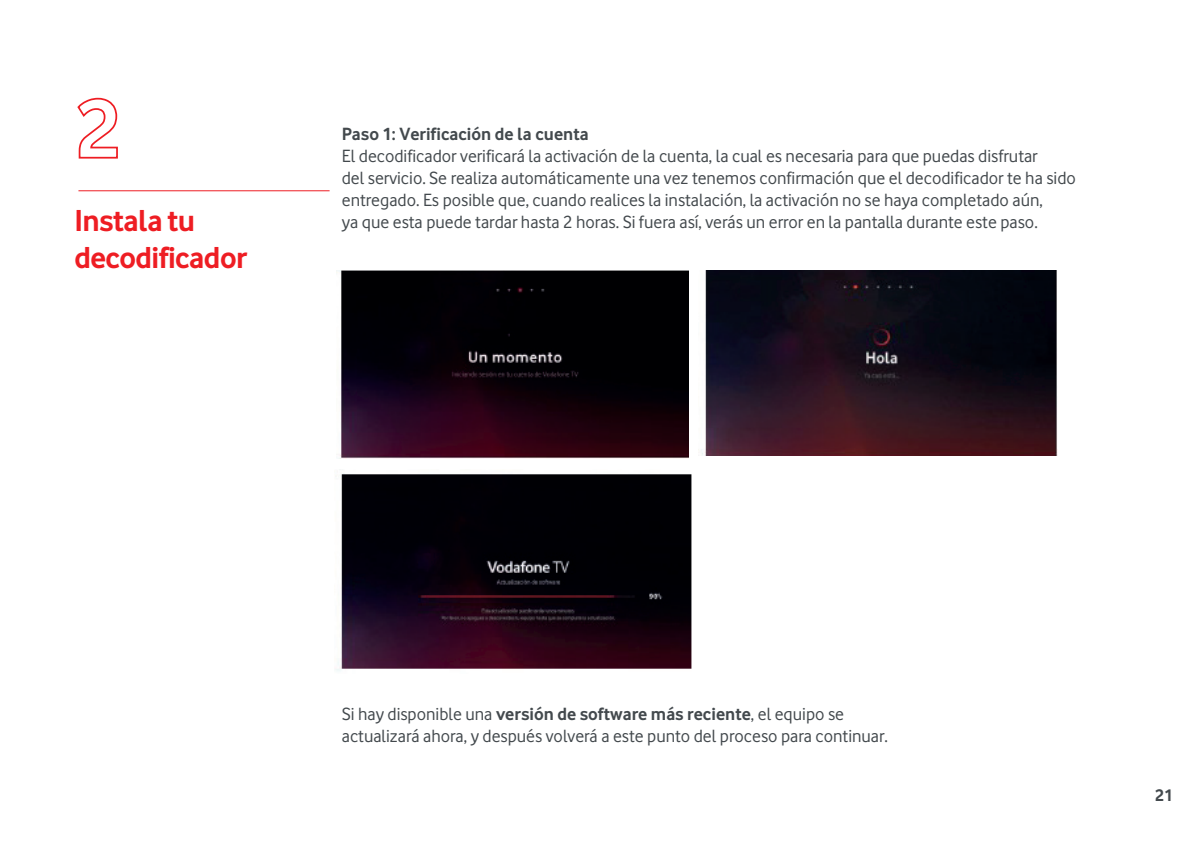
<style>
.page{position:relative;width:1201px;height:849px;background:#fff}
.page>*{position:absolute;margin:0;border:0;box-sizing:border-box;transform-origin:0 0}
.t1{font:700 31.5px/37.8px "Vodafone Rg";letter-spacing:-.02em;color:#ee1d23}
.t2{font:18.38px/22.1px "Vodafone Rg";color:#43494d}
.t3{font:700 18.38px "Vodafone Rg";color:#43494d}
.t4{font:700 17.5px "Vodafone Rg";color:#43494d}
.s1{font-weight:700}
</style>
<div class="page">
<svg style="left:77px;top:97px;width:41px;height:62px"></svg>
<hr style="left:78px;top:190px;width:251px;height:1px;background:#ee1d23">
<img style="left:337px;top:270px;width:351px;height:188px">
<img style="left:698px;top:270px;width:359px;height:186px">
<img style="left:335px;top:473px;width:357px;height:198px">
<h1 class="t1" style="left:74px;top:201px;width:174px">Instala tu decodificador</h1>
<p class="t3" style="left:342px;top:123px;width:248px">Paso 1: Verificación de la cuenta</p>
<p class="t2" style="left:342px;top:145px;width:735px">El decodificador verificará la activación de la cuenta, la cual es necesaria para que puedas disfrutar<br>del servicio. Se realiza automáticamente una vez tenemos confirmación que el decodificador te ha sido entregado. Es posible que, cuando realices la instalación, la activación no se haya completado aún,<br>ya que esta puede tardar hasta 2 horas. Si fuera así, verás un error en la pantalla durante este paso.</p>
<p class="t2" style="left:342px;top:703px;width:548px">Si hay disponible una <span class="s1">versión de software más reciente</span>, el equipo se actualizará ahora, y después volverá a este punto del proceso para continuar.</p>
<p class="t4" style="left:1155px;top:785px;width:19px">21</p>
</div>
